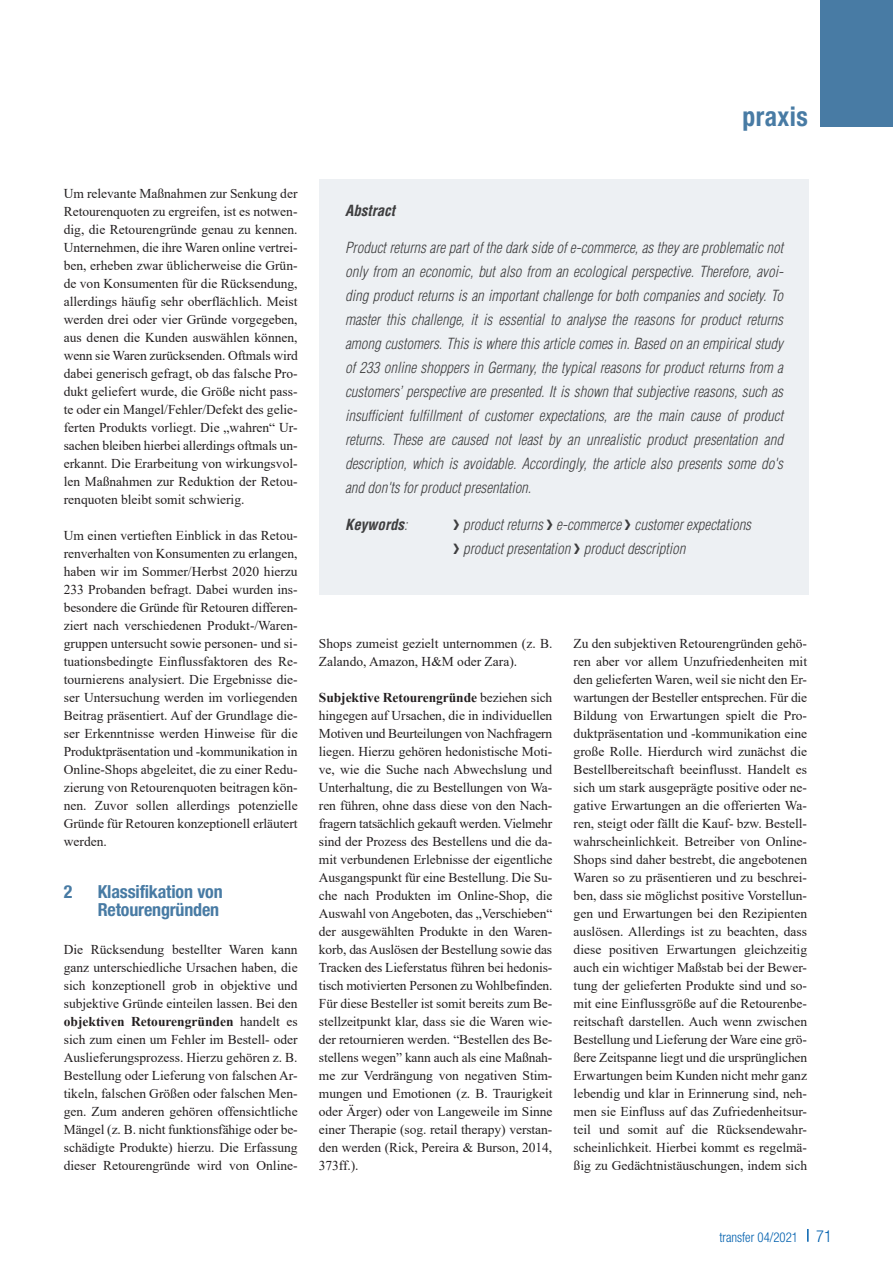
<style>
.page{position:relative;width:893px;height:1263px;background:#fff}
.page>*{position:absolute;margin:0;border:0;box-sizing:border-box;transform-origin:0 0}
.t1{font:700 condensed 27px "Helvetica Neue";letter-spacing:.02em;color:#487ba4;scale:.95 1}
.t2{font:700 condensed 18px/18px "Helvetica Neue";letter-spacing:-.01em;color:#487ba4}
.t3{font:italic 300 condensed 15px/24px "Helvetica";color:#3e3e3f;text-align:justify}
.t4{font:italic 700 condensed 15px "Helvetica";color:#3e3e3f}
.t5{font:13.5px/18px "Times New Roman";color:#231f20;text-align:justify}
.t6{font:300 condensed 13.5px "Helvetica Neue";color:#0160ae;scale:.95 1}
.s1{font-weight:700}
.s2{font-weight:300}
.s3{font-size:16.5px}
</style>
<div class="page">
<svg style="left:807px;top:1229px;width:2px;height:13px"></svg>
<div style="left:820px;top:0;width:73px;height:126px;background:#487ba4"></div>
<div style="left:320px;top:179px;width:489px;height:415px;background:#edf0f3"></div>
<h1 class="t1" style="left:742px;top:100px;width:71px">praxis</h1>
<p class="t5" style="left:64px;top:184px;width:235px">Um relevante Maßnahmen zur Senkung der Retourenquoten zu ergreifen, ist es notwen&shy;dig, die Retourengründe genau zu kennen.<br>Unternehmen, die ihre Waren online vertrei&shy;ben, erheben zwar üblicherweise die Grün&shy;de von Konsumenten für die Rücksendung, allerdings häufig sehr oberflächlich. Meist werden drei oder vier Gründe vorgegeben, aus denen die Kunden auswählen können, wenn sie Waren zurücksenden. Oftmals wird dabei generisch gefragt, ob das falsche Pro&shy;dukt geliefert wurde, die Größe nicht pass&shy;te oder ein Mangel/Fehler/Defekt des gelie&shy;ferten Produkts vorliegt. Die „wahren“ Ur&shy;sachen bleiben hierbei allerdings oftmals un&shy;erkannt. Die Erarbeitung von wirkungsvol&shy;len Maßnahmen zur Reduktion der Retou&shy;renquoten bleibt somit schwierig.</p>
<p class="t5" style="left:64px;top:526px;width:236px">Um einen vertieften Einblick in das Retou&shy;renverhalten von Konsumenten zu erlangen, haben wir im Sommer/Herbst 2020 hierzu 233 Probanden befragt. Dabei wurden ins&shy;besondere die Gründe für Retouren differen&shy;ziert nach verschiedenen Produkt-/Waren&shy;gruppen untersucht sowie personen- und si&shy;tuationsbedingte Einflussfaktoren des Re&shy;tournierens analysiert. Die Ergebnisse die&shy;ser Untersuchung werden im vorliegenden Beitrag präsentiert. Auf der Grundlage die&shy;ser Erkenntnisse werden Hinweise für die Produktpräsentation und -kommunikation in Online-Shops abgeleitet, die zu einer Redu&shy;zierung von Retourenquoten beitragen kön&shy;nen. Zuvor sollen allerdings potenzielle Gründe für Retouren konzeptionell erläutert werden.</p>
<h2 class="t2" style="left:64px;top:882px;width:10px">2</h2>
<h2 class="t2" style="left:98px;top:882px;width:126px">Klassifikation von<br>Retourengründen</h2>
<p class="t5" style="left:64px;top:940px;width:235px">Die Rücksendung bestellter Waren kann ganz unterschiedliche Ursachen haben, die sich konzeptionell grob in objektive und subjektive Gründe einteilen lassen. Bei den <span class="s1">objektiven Retourengründen</span> handelt es sich zum einen um Fehler im Bestell- oder Auslieferungsprozess. Hierzu gehören z. B.<br>Bestellung oder Lieferung von falschen Ar&shy;tikeln, falschen Größen oder falschen Men&shy;gen. Zum anderen gehören offensichtliche Mängel (z. B. nicht funktionsfähige oder be&shy;schädigte Produkte) hierzu. Die Erfassung dieser Retourengründe wird von Online-</p>
<p class="t4" style="left:345px;top:202px;width:51px">Abstract</p>
<p class="t3" style="left:345px;top:236px;width:440px">Product returns are part of the dark side of e-commerce, as they are problematic not only from an economic, but also from an ecological perspective. Therefore, avoi&shy;ding product returns is an important challenge for both companies and society. To master this challenge, it is essential to analyse the reasons for product returns among customers. This is where this article comes in. Based on an empirical study of 233 online shoppers in Germany, the typical reasons for product returns from a customers’ perspective are presented. It is shown that subjective reasons, such as insufficient fulfillment of customer expectations, are the main cause of product returns. These are caused not least by an unrealistic product presentation and description, which is avoidable. Accordingly, the article also presents some do's and don'ts for product presentation.</p>
<p class="t4" style="left:345px;top:515px;width:64px">Keywords<span class="s2">:</span></p>
<p class="t3" style="left:463px;top:512px;width:290px">product returns e-commerce customer expectations product presentation product description</p>
<p class="t5" style="left:319px;top:634px;width:235px">Shops zumeist gezielt unternommen (z. B.<br>Zalando, Amazon, H&amp;M oder Zara).</p>
<p class="t5" style="left:319px;top:688px;width:235px"><span class="s1">Subjektive Retourengründe</span> beziehen sich hingegen auf Ursachen, die in individuellen Motiven und Beurteilungen von Nachfragern liegen. Hierzu gehören hedonistische Moti&shy;ve, wie die Suche nach Abwechslung und Unterhaltung, die zu Bestellungen von Wa&shy;ren führen, ohne dass diese von den Nach&shy;fragern tatsächlich gekauft werden. Vielmehr sind der Prozess des Bestellens und die da&shy;mit verbundenen Erlebnisse der eigentliche Ausgangspunkt für eine Bestellung. Die Su&shy;che nach Produkten im Online-Shop, die Auswahl von Angeboten, das „Verschieben“ der ausgewählten Produkte in den Waren&shy;korb, das Auslösen der Bestellung sowie das Tracken des Lieferstatus führen bei hedonis&shy;tisch motivierten Personen zu Wohlbefinden.<br>Für diese Besteller ist somit bereits zum Be&shy;stellzeitpunkt klar, dass sie die Waren wie&shy;der retournieren werden. “Bestellen des Be&shy;stellens wegen” kann auch als eine Maßnah&shy;me zur Verdrängung von negativen Stim&shy;mungen und Emotionen (z. B. Traurigkeit oder Ärger) oder von Langeweile im Sinne einer Therapie (sog. retail therapy) verstan&shy;den werden (Rick, Pereira &amp; Burson, 2014, 373ff.).</p>
<p class="t5" style="left:574px;top:634px;width:235px">Zu den subjektiven Retourengründen gehö&shy;ren aber vor allem Unzufriedenheiten mit den gelieferten Waren, weil sie nicht den Er&shy;wartungen der Besteller entsprechen. Für die Bildung von Erwartungen spielt die Pro&shy;duktpräsentation und -kommunikation eine große Rolle. Hierdurch wird zunächst die Bestellbereitschaft beeinflusst. Handelt es sich um stark ausgeprägte positive oder ne&shy;gative Erwartungen an die offerierten Wa&shy;ren, steigt oder fällt die Kauf- bzw. Bestell&shy;wahrscheinlichkeit. Betreiber von Online-Shops sind daher bestrebt, die angebotenen Waren so zu präsentieren und zu beschrei&shy;ben, dass sie möglichst positive Vorstellun&shy;gen und Erwartungen bei den Rezipienten auslösen. Allerdings ist zu beachten, dass diese positiven Erwartungen gleichzeitig auch ein wichtiger Maßstab bei der Bewer&shy;tung der gelieferten Produkte sind und so&shy;mit eine Einflussgröße auf die Retourenbe&shy;reitschaft darstellen. Auch wenn zwischen Bestellung und Lieferung der Ware eine grö&shy;ßere Zeitspanne liegt und die ursprünglichen Erwartungen beim Kunden nicht mehr ganz lebendig und klar in Erinnerung sind, neh&shy;men sie Einfluss auf das Zufriedenheitsur&shy;teil und somit auf die Rücksendewahr&shy;scheinlichkeit. Hierbei kommt es regelmä&shy;ßig zu Gedächtnistäuschungen, indem sich</p>
<p class="t6" style="left:719px;top:1229px;width:120px">transfer 04/2021 <span class="s3">71</span></p>
</div>
